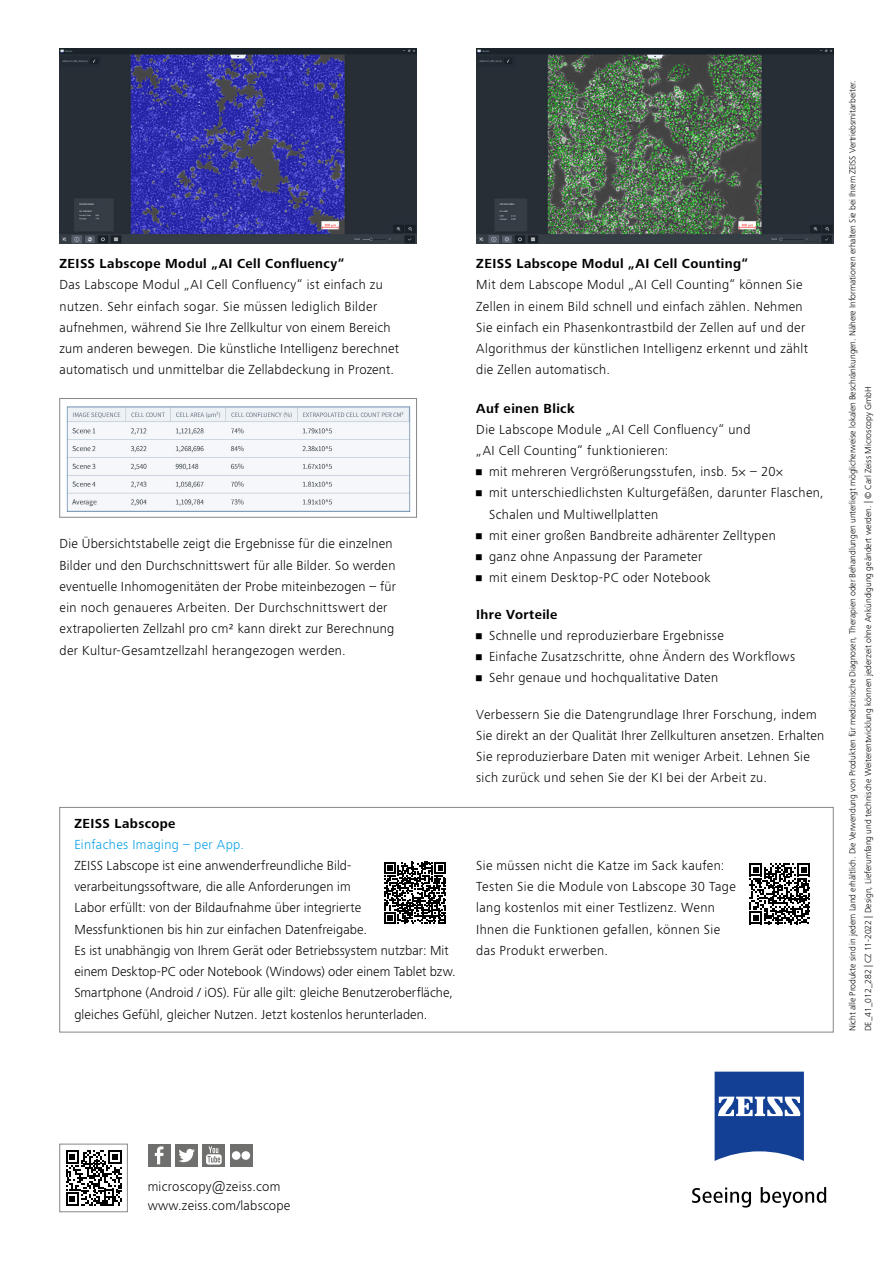
<style>
.page{position:relative;width:893px;height:1263px;background:#fff}
.page>*{position:absolute;margin:0;border:0;box-sizing:border-box;transform-origin:0 0}
.Copy_Light{font:300 13.5px/21.1px "ZEISS Frutiger Next W1 G";letter-spacing:.025em;color:#000}
.Copy_Light-2{font:300 13.5px/21.3px "ZEISS Frutiger Next W1 G";letter-spacing:.005em;color:#000}
.Copy_Headline_bold{font:700 13.5px "ZEISS Frutiger Next W1 G";letter-spacing:.03em;color:#000}
.copy_9_lt{font:300 13.5px "ZEISS Frutiger Next W1 G";letter-spacing:.02em;color:#000}
.Copy_Light-3{font:300 13.5px "ZEISS Frutiger Next W1 G";letter-spacing:.025em;color:#009ee3}
.Copy_Light-4{font:700 13.5px "ZEISS Frutiger Next W1 G";letter-spacing:.03em;color:#000}
.print_number_text{font:300 9px "ZEISS Frutiger Next W1 G";letter-spacing:-.005em;color:#000}
.s1{font-style:italic}
</style>
<div class="page">
<svg style="left:66px;top:1150px;width:56px;height:56px"></svg>
<div style="left:60px;top:1144px;width:68px;height:68px;border:1px solid #878786"></div>
<div style="left:148px;top:1144px;width:23px;height:23px;background:#6f6f6e"></div>
<svg style="left:155px;top:1146px;width:8px;height:18px"></svg>
<div style="left:230px;top:1144px;width:22px;height:23px;background:#6f6f6e"></div>
<div style="left:232px;top:1151px;width:8px;height:9px;background:#fff;border-radius:50%"></div>
<div style="left:241px;top:1151px;width:9px;height:9px;background:#fff;border-radius:50%"></div>
<div style="left:175px;top:1144px;width:23px;height:23px;background:#6f6f6e"></div>
<svg style="left:179px;top:1149px;width:16px;height:13px"></svg>
<div style="left:202px;top:1144px;width:23px;height:23px;background:#6f6f6e"></div>
<svg style="left:206px;top:1146px;width:16px;height:18px"></svg>
<svg style="left:715px;top:1071px;width:89px;height:90px"></svg>
<svg style="left:692px;top:1187px;width:59px;height:20px"></svg>
<svg style="left:761px;top:1187px;width:65px;height:20px"></svg>
<svg style="left:749px;top:863px;width:61px;height:61px"></svg>
<img style="left:60px;top:49px;width:357px;height:194px">
<img style="left:476px;top:49px;width:357px;height:194px">
<img style="left:66px;top:406px;width:345px;height:106px">
<div style="left:60px;top:398px;width:357px;height:119px;border:1px solid #878786"></div>
<div style="left:60px;top:807px;width:773px;height:225px;border:1px solid #878786"></div>
<svg style="left:384px;top:862px;width:62px;height:62px"></svg>
<p class="Copy_Headline_bold" style="left:60px;top:254px;width:287px">ZEISS Labscope Modul „AI Cell Confluency“</p>
<p class="Copy_Light" style="left:60px;top:274px;width:341px">Das Labscope Modul „AI Cell Confluency“ ist einfach zu nutzen. Sehr einfach sogar. Sie müssen lediglich Bilder aufnehmen, während Sie Ihre Zellkultur von einem Bereich zum anderen bewegen. Die künstliche Intelligenz berechnet automatisch und unmittelbar die Zellabdeckung in Prozent.</p>
<p class="Copy_Light" style="left:60px;top:532px;width:338px">Die Übersichtstabelle zeigt die Ergebnisse für die einzelnen Bilder und den Durchschnittswert für alle Bilder. So werden eventuelle Inhomogenitäten der Probe miteinbezogen – für ein noch genaueres Arbeiten. Der Durchschnittswert der extrapolierten Zellzahl pro cm2 kann direkt zur Berechnung der Kultur-Gesamtzellzahl herangezogen werden.</p>
<p class="Copy_Light-4" style="left:74px;top:813px;width:103px">ZEISS Labscope</p>
<p class="Copy_Light-3" style="left:74px;top:835px;width:171px">Einfaches Imaging – per App.</p>
<p class="Copy_Light-2" style="left:74px;top:854px;width:383px">ZEISS Labscope ist eine anwenderfreundliche Bild&shy;verarbeitungssoftware, die alle Anforderungen im<br>Labor erfüllt: von der Bildaufnahme über integrierte<br>Messfunktionen bis hin zur einfachen Datenfreigabe.<br>Es ist unabhängig von Ihrem Gerät oder Betriebssystem nutzbar: Mit einem Desktop-PC oder Notebook (Windows) oder einem Tablet bzw.<br>Smartphone (Android / iOS). Für alle gilt: gleiche Benutzeroberfläche, gleiches Gefühl, gleicher Nutzen. Jetzt kostenlos herunterladen.</p>
<p class="Copy_Headline_bold" style="left:476px;top:254px;width:273px">ZEISS Labscope Modul „AI Cell Counting“</p>
<p class="Copy_Light" style="left:476px;top:274px;width:333px">Mit dem Labscope Modul „AI Cell Counting“ können Sie Zellen in einem Bild schnell und einfach zählen. Nehmen Sie einfach ein Phasenkontrastbild der Zellen auf und der Algorithmus der künstlichen Intelligenz erkennt und zählt die Zellen automatisch.</p>
<p class="Copy_Headline_bold" style="left:476px;top:398px;width:100px">Auf einen Blick</p>
<p class="Copy_Light" style="left:476px;top:418px;width:276px">Die Labscope Module „AI Cell Confluency“ und „AI Cell Counting“ funktionieren:</p>
<p class="Copy_Light" style="left:476px;top:460px;width:309px">• mit mehreren Vergrößerungsstufen, insb. 5<span class="s1">×</span> – 20<span class="s1">×</span></p>
<p class="Copy_Light" style="left:489px;top:482px;width:336px;text-indent:-13px">• mit unterschiedlichsten Kulturgefäßen, darunter Flaschen,<br>Schalen und Multiwellplatten</p>
<p class="Copy_Light" style="left:476px;top:524px;width:301px">• mit einer großen Bandbreite adhärenter Zelltypen</p>
<p class="Copy_Light" style="left:476px;top:545px;width:228px">• ganz ohne Anpassung der Parameter</p>
<p class="Copy_Light" style="left:476px;top:567px;width:236px">• mit einem Desktop-PC oder Notebook</p>
<p class="Copy_Headline_bold" style="left:476px;top:604px;width:83px">Ihre Vorteile</p>
<p class="Copy_Light" style="left:476px;top:624px;width:249px">• Schnelle und reproduzierbare Ergebnisse</p>
<p class="Copy_Light" style="left:476px;top:645px;width:320px">• Einfache Zusatzschritte, ohne Ändern des Workflows</p>
<p class="Copy_Light" style="left:476px;top:666px;width:243px">• Sehr genaue und hochqualitative Daten</p>
<p class="Copy_Light" style="left:476px;top:703px;width:350px">Verbessern Sie die Datengrundlage Ihrer Forschung, indem Sie direkt an der Qualität Ihrer Zellkulturen ansetzen. Erhalten Sie reproduzierbare Daten mit weniger Arbeit. Lehnen Sie sich zurück und sehen Sie der KI bei der Arbeit zu.</p>
<p class="Copy_Light" style="left:476px;top:854px;width:261px">Sie müssen nicht die Katze im Sack kaufen:<br>Testen Sie die Module von Labscope 30 Tage lang kostenlos mit einer Testlizenz. Wenn Ihnen die Funktionen gefallen, können Sie das Produkt erwerben.</p>
<p class="print_number_text" style="left:846px;top:1031px;width:952px;rotate:-90deg">Nicht alle Produkte sind in jedem Land erhältlich. Die Verwendung von Produkten für medizinische Diagnosen, Therapien oder Behandlungen unterliegt möglicherweise lokalen Beschränkungen. Nähere Informationen erhalten Sie bei Ihrem ZEISS Vertriebsmitarbeiter.</p>
<p class="print_number_text" style="left:862px;top:1031px;width:646px;rotate:-90deg">DE_41_012_282 | CZ 11-2022 | Design, Lieferumfang und technische Weiterentwicklung können jederzeit ohne Ankündigung geändert werden. | © Carl Zeiss Microscopy GmbH</p>
<p class="copy_9_lt" style="left:148px;top:1177px;width:134px">microscopy@zeiss.com</p>
<p class="copy_9_lt" style="left:148px;top:1196px;width:144px">www.zeiss.com/labscope</p>
</div>
